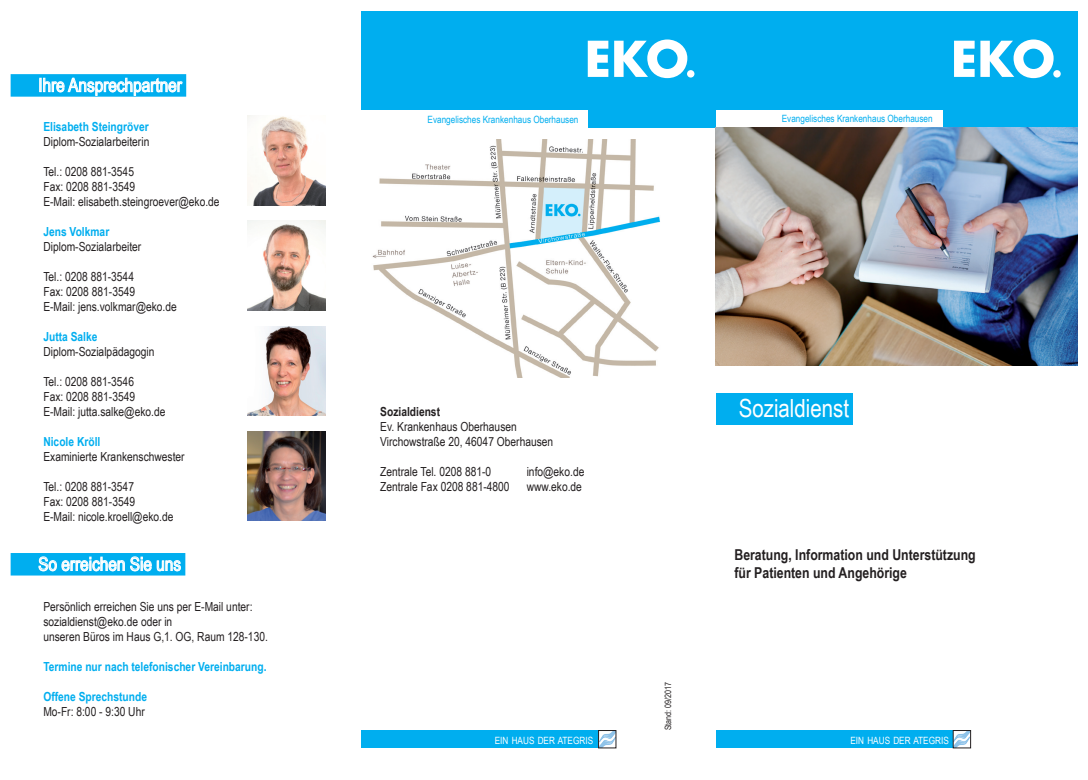
<style>
.page{position:relative;width:1088px;height:780px;background:#fff}
.page>*{position:absolute;margin:0;border:0;box-sizing:border-box;transform-origin:0 0}
.t1{font:25px "Arial Narrow";color:#fff}
.t2{font:18.75px "Arial Narrow";color:#fff}
.t3{font:700 15px/18px "Arial Narrow";color:#231f20}
.t4{font:12.5px/15px "Arial Narrow";color:#231f20}
.t5{font:700 12.5px "Arial Narrow";color:#00aeef}
.t6{font:700 12.5px "Arial Narrow";color:#231f20}
.t7{font:10px "Arial Narrow";color:#00aeef}
.t8{font:10px "Arial Narrow";color:#fff}
.t9{font:8.75px "Arial Narrow";color:#231f20}
</style>
<div class="page">
<div style="left:716px;top:393px;width:136px;height:32px;background:#00aeef"></div>
<div style="left:712px;top:11px;width:365px;height:117px;background:#00aeef"></div>
<div style="left:361px;top:11px;width:351px;height:117px;background:#00aeef"></div>
<svg style="left:588px;top:41px;width:20px;height:36px"></svg>
<svg style="left:614px;top:39px;width:73px;height:39px"></svg>
<div style="left:687px;top:70px;width:7px;height:8px;background:#fff;border-radius:50%"></div>
<svg style="left:954px;top:41px;width:20px;height:36px"></svg>
<svg style="left:980px;top:39px;width:73px;height:39px"></svg>
<div style="left:1053px;top:70px;width:8px;height:8px;background:#fff;border-radius:50%"></div>
<div style="left:716px;top:110px;width:226px;height:18px;background:#fff"></div>
<div style="left:361px;top:110px;width:227px;height:18px;background:#fff"></div>
<img style="left:372px;top:140px;width:288px;height:237px">
<div style="left:716px;top:730px;width:237px;height:18px;background:#00aeef"></div>
<div style="left:361px;top:730px;width:237px;height:18px;background:#00aeef"></div>
<img style="left:955px;top:732px;width:14px;height:14px">
<div style="left:953px;top:730px;width:18px;height:18px;border:1px solid #231f20"></div>
<img style="left:600px;top:732px;width:14px;height:14px">
<div style="left:598px;top:730px;width:18px;height:18px;border:1px solid #231f20"></div>
<img style="left:716px;top:128px;width:361px;height:237px">
<img style="left:247px;top:116px;width:78px;height:90px">
<img style="left:247px;top:221px;width:78px;height:90px">
<img style="left:247px;top:326px;width:78px;height:90px">
<div style="left:11px;top:74px;width:175px;height:23px;background:#00aeef"></div>
<svg style="left:40px;top:78px;width:143px;height:18px"></svg>
<div style="left:11px;top:553px;width:174px;height:22px;background:#00aeef"></div>
<svg style="left:38px;top:556px;width:143px;height:15px"></svg>
<img style="left:247px;top:431px;width:78px;height:90px">
<h2 class="t2" style="left:38px;top:71px;width:145px">Ihre Ansprechpartner</h2>
<p class="t5" style="left:43px;top:117px;width:107px">Elisabeth Steingröver</p>
<p class="t4" style="left:43px;top:133px;width:107px">Diplom-Sozialarbeiterin</p>
<p class="t4" style="left:43px;top:163px;width:178px">Tel.: 0208 881-3545<br>Fax: 0208 881-3549<br>E-Mail: elisabeth.steingroever@eko.de</p>
<p class="t5" style="left:43px;top:222px;width:67px">Jens Volkmar</p>
<p class="t4" style="left:43px;top:238px;width:100px">Diplom-Sozialarbeiter</p>
<p class="t4" style="left:43px;top:268px;width:135px">Tel.: 0208 881-3544<br>Fax: 0208 881-3549<br>E-Mail: jens.volkmar@eko.de</p>
<p class="t5" style="left:43px;top:327px;width:56px">Jutta Salke</p>
<p class="t4" style="left:43px;top:343px;width:113px">Diplom-Sozialpädagogin</p>
<p class="t4" style="left:43px;top:373px;width:124px">Tel.: 0208 881-3546<br>Fax: 0208 881-3549<br>E-Mail: jutta.salke@eko.de</p>
<p class="t5" style="left:43px;top:432px;width:58px">Nicole Kröll</p>
<p class="t4" style="left:43px;top:448px;width:143px">Examinierte Krankenschwester</p>
<p class="t4" style="left:43px;top:478px;width:132px">Tel.: 0208 881-3547<br>Fax: 0208 881-3549<br>E-Mail: nicole.kroell@eko.de</p>
<h2 class="t2" style="left:38px;top:550px;width:144px">So erreichen Sie uns</h2>
<p class="t4" style="left:43px;top:598px;width:226px">Persönlich erreichen Sie uns per E-Mail unter: sozialdienst@eko.de oder in<br>unseren Büros im Haus G,1. OG, Raum 128-130.</p>
<p class="t5" style="left:43px;top:657px;width:225px">Termine nur nach telefonischer Vereinbarung.</p>
<p class="t5" style="left:43px;top:687px;width:105px">Offene Sprechstunde</p>
<p class="t4" style="left:43px;top:703px;width:103px">Mo-Fr: 8:00 - 9:30 Uhr</p>
<p class="t7" style="left:428px;top:112px;width:152px">Evangelisches Krankenhaus Oberhausen</p>
<p class="t7" style="left:782px;top:111px;width:152px">Evangelisches Krankenhaus Oberhausen</p>
<p class="t6" style="left:380px;top:402px;width:61px">Sozialdienst</p>
<p class="t4" style="left:380px;top:418px;width:175px">Ev. Krankenhaus Oberhausen<br>Virchowstraße 20, 46047 Oberhausen</p>
<p class="t4" style="left:380px;top:463px;width:112px">Zentrale Tel. 0208 881-0</p>
<p class="t4" style="left:527px;top:463px;width:59px">info@eko.de</p>
<p class="t4" style="left:380px;top:478px;width:131px">Zentrale Fax 0208 881-4800</p>
<p class="t4" style="left:527px;top:478px;width:57px">www.eko.de</p>
<p class="t9" style="left:662px;top:730px;width:50px;rotate:-90deg">Stand: 09/2017</p>
<h1 class="t1" style="left:739px;top:389px;width:112px">Sozialdienst</h1>
<p class="t3" style="left:734px;top:545px;width:243px">Beratung, Information und Unterstützung für Patienten und Angehörige</p>
<p class="t8" style="left:495px;top:733px;width:98px">Ein Haus der Ategris</p>
<p class="t8" style="left:850px;top:733px;width:98px">Ein Haus der Ategris</p>
</div>
